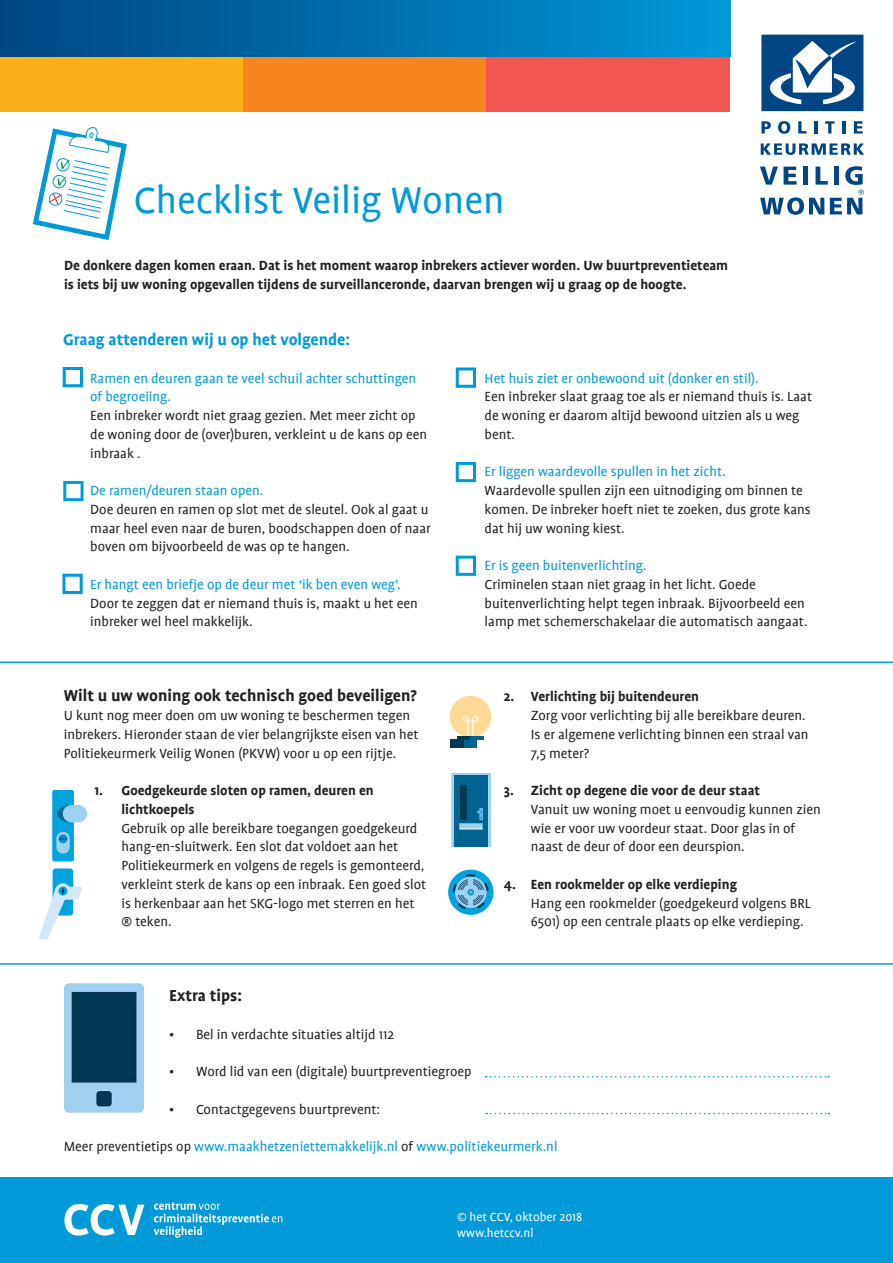
<style>
.page{position:relative;width:893px;height:1263px;background:#fff}
.page>*{position:absolute;margin:0;border:0;box-sizing:border-box;transform-origin:0 0}
.t1{font:42px "Profile";color:#009ad9}
.t2{font:700 18px "Profile";color:#231f20}
.t3{font:700 18px "Profile";color:#009ad9}
.t4{font:15px/18.8px "Profile";color:#231f20}
.t5{font:700 15px/18.8px "Profile";color:#231f20}
.t6{font:15px "Profile";color:#009ad9}
.t7{font:13.5px "Profile";color:#fff}
.s1{color:#009ad9}
.s2{font-weight:700}
.s3{color:#231f20}
.s4{font-weight:300}
</style>
<div class="page">
<svg style="left:761px;top:121px;width:10px;height:13px"></svg>
<svg style="left:778px;top:121px;width:12px;height:13px"></svg>
<svg style="left:798px;top:121px;width:8px;height:13px"></svg>
<svg style="left:814px;top:121px;width:3px;height:13px"></svg>
<svg style="left:825px;top:121px;width:9px;height:13px"></svg>
<svg style="left:842px;top:121px;width:3px;height:13px"></svg>
<svg style="left:854px;top:121px;width:9px;height:13px"></svg>
<svg style="left:761px;top:143px;width:103px;height:12px"></svg>
<svg style="left:760px;top:166px;width:104px;height:49px"></svg>
<svg style="left:761px;top:35px;width:102px;height:76px"></svg>
<div style="left:0;top:55px;width:243px;height:56px;background:#faaf18"></div>
<div style="left:243px;top:55px;width:243px;height:56px;background:#f58520"></div>
<div style="left:486px;top:55px;width:244px;height:56px;background:#f05750"></div>
<div style="left:0;top:0;width:730px;height:56px;background:linear-gradient(to right,#004583,#0098d8)"></div>
<svg style="left:451px;top:773px;width:40px;height:74px;background:#257ba4"></svg>
<svg style="left:32px;top:128px;width:95px;height:112px"></svg>
<div style="left:0;top:1178px;width:893px;height:85px;background:#009ad9"></div>
<svg style="left:64px;top:1204px;width:80px;height:31px"></svg>
<svg style="left:154px;top:1202px;width:128px;height:35px"></svg>
<div style="left:63px;top:367px;width:20px;height:20px;background:#fff;border:3px solid #009ad9"></div>
<div style="left:63px;top:481px;width:21px;height:20px;background:#fff;border:3px solid #009ad9"></div>
<div style="left:62px;top:574px;width:21px;height:20px;background:#fff;border:3px solid #009ad9"></div>
<div style="left:456px;top:367px;width:20px;height:21px;background:#fff;border:3px solid #009ad9"></div>
<div style="left:456px;top:462px;width:20px;height:20px;background:#fff;border:3px solid #009ad9"></div>
<div style="left:456px;top:556px;width:20px;height:20px;background:#fff;border:3px solid #009ad9"></div>
<svg style="left:486px;top:1076px;width:343px;height:1px"></svg>
<svg style="left:486px;top:1113px;width:343px;height:1px"></svg>
<div style="left:52px;top:790px;width:22px;height:71px;background:#00a3dd;border-radius:2px"></div>
<div style="left:63px;top:805px;width:24px;height:17px;background:#9fd1f0;border-radius:9px"></div>
<svg style="left:57px;top:805px;width:14px;height:17px"></svg>
<div style="left:56px;top:832px;width:14px;height:22px;background:#9fd1f0;border-radius:7px"></div>
<svg style="left:59px;top:834px;width:9px;height:9px"></svg>
<img style="left:64px;top:983px;width:80px;height:130px">
<div style="left:448px;top:869px;width:45px;height:46px;background:#00a3dd;border-radius:50%"></div>
<svg style="left:453px;top:874px;width:36px;height:35px"></svg>
<hr style="left:0;top:662px;width:893px;height:1px;background:#009ad9">
<hr style="left:0;top:963px;width:893px;height:2px;background:#009ad9">
<div style="left:450px;top:696px;width:41px;height:41px;background:#ffda94;border-radius:50%"></div>
<div style="left:450px;top:739px;width:15px;height:9px;background:#003954"></div>
<div style="left:465px;top:739px;width:12px;height:9px;background:#006493"></div>
<svg style="left:458px;top:716px;width:25px;height:23px"></svg>
<div style="left:53px;top:868px;width:20px;height:47px;background:#00a3dd;border-radius:3px"></div>
<svg style="left:55px;top:883px;width:16px;height:16px"></svg>
<svg style="left:39px;top:887px;width:43px;height:52px"></svg>
<p class="t1" style="left:134px;top:179px;width:372px">Checklist Veilig Wonen</p>
<p class="t5" style="left:64px;top:256px;width:666px">De donkere dagen komen eraan. Dat is het moment waarop inbrekers actiever worden. Uw buurtpreventieteam is iets bij uw woning opgevallen tijdens de surveillanceronde, daarvan brengen wij u graag op de hoogte.</p>
<p class="t3" style="left:63px;top:330px;width:288px">Graag attenderen wij u op het volgende:</p>
<p class="t4" style="left:90px;top:369px;width:338px;text-indent:-27px"><span class="s1">• Ramen en deuren gaan te veel schuil achter schuttingen of begroeiing.<br></span>Een inbreker wordt niet graag gezien. Met meer zicht op de woning door de (over)buren, verkleint u de kans op een inbraak .</p>
<p class="t4" style="left:90px;top:481px;width:342px;text-indent:-27px"><span class="s1">• De ramen/deuren staan open.<br></span>Doe deuren en ramen op slot met de sleutel. Ook al gaat u maar heel even naar de buren, boodschappen doen of naar boven om bijvoorbeeld de was op te hangen.</p>
<p class="t4" style="left:90px;top:575px;width:329px;text-indent:-27px"><span class="s1">• Er hangt een briefje op de deur met ‘ik ben even weg’.<br></span>Door te zeggen dat er niemand thuis is, maakt u het een inbreker wel heel makkelijk.</p>
<p class="t2" style="left:64px;top:686px;width:355px">Wilt u uw woning ook technisch goed beveiligen?</p>
<p class="t4" style="left:64px;top:706px;width:348px">U kunt nog meer doen om uw woning te beschermen tegen</p>
<p class="t4" style="left:64px;top:725px;width:356px">inbrekers. Hieronder staan de vier belangrijkste eisen van het<br>Politiekeurmerk Veilig Wonen (PKVW) voor u op een rijtje.</p>
<p class="t4" style="left:122px;top:781px;width:306px;text-indent:-27px"><span class="s2">1. Goedgekeurde sloten op ramen, deuren en lichtkoepels<br></span>Gebruik op alle bereikbare toegangen goedgekeurd hang-en-sluitwerk. Een slot dat voldoet aan het Politiekeurmerk en volgens de regels is gemonteerd, verkleint sterk de kans op een inbraak. Een goed slot is herkenbaar aan het SKG-logo met sterren en het ® teken.</p>
<p class="t4" style="left:485px;top:369px;width:329px;text-indent:-27px"><span class="s1">• Het huis ziet er onbewoond uit (donker en stil).<br></span>Een inbreker slaat graag toe als er niemand thuis is. Laat de woning er daarom altijd bewoond uitzien als u weg bent.</p>
<p class="t4" style="left:485px;top:462px;width:328px;text-indent:-27px"><span class="s1">• Er liggen waardevolle spullen in het zicht.<br></span>Waardevolle spullen zijn een uitnodiging om binnen te komen. De inbreker hoeft niet te zoeken, dus grote kans dat hij uw woning kiest.</p>
<p class="t4" style="left:485px;top:556px;width:324px;text-indent:-27px"><span class="s1">• Er is geen buitenverlichting.<br></span>Criminelen staan niet graag in het licht. Goede buitenverlichting helpt tegen inbraak. Bijvoorbeeld een lamp met schemerschakelaar die automatisch aangaat.</p>
<p class="t4" style="left:531px;top:687px;width:279px;text-indent:-27px"><span class="s2">2. Verlichting bij buitendeuren<br></span>Zorg voor verlichting bij alle bereikbare deuren.<br>Is er algemene verlichting binnen een straal van 7,5 meter?</p>
<p class="t4" style="left:531px;top:781px;width:291px;text-indent:-27px"><span class="s2">3. Zicht op degene die voor de deur staat<br></span>Vanuit uw woning moet u eenvoudig kunnen zien wie er voor uw voordeur staat. Door glas in of naast de deur of door een deurspion.</p>
<p class="t4" style="left:531px;top:875px;width:281px;text-indent:-27px"><span class="s2">4. Een rookmelder op elke verdieping<br></span>Hang een rookmelder (goedgekeurd volgens BRL<br>6501) op een centrale plaats op elke verdieping.</p>
<p class="t2" style="left:169px;top:986px;width:74px">Extra tips:</p>
<p class="t4" style="left:169px;top:1025px;width:226px">• Bel in verdachte situaties altijd 112</p>
<p class="t4" style="left:169px;top:1062px;width:304px">• Word lid van een (digitale) buurtpreventiegroep</p>
<p class="t4" style="left:169px;top:1100px;width:212px">• Contactgegevens buurtprevent:</p>
<p class="t6" style="left:64px;top:1139px;width:495px"><span class="s3">Meer preventietips op</span> www.maakhetzeniettemakkelijk.nl <span class="s3">of</span> www.politiekeurmerk.nl</p>
<p class="t7" style="left:457px;top:1210px;width:127px"><span class="s4">©</span> het CCV, oktober 2018</p>
<p class="t7" style="left:457px;top:1226px;width:78px">www.hetccv.nl</p>
</div>
